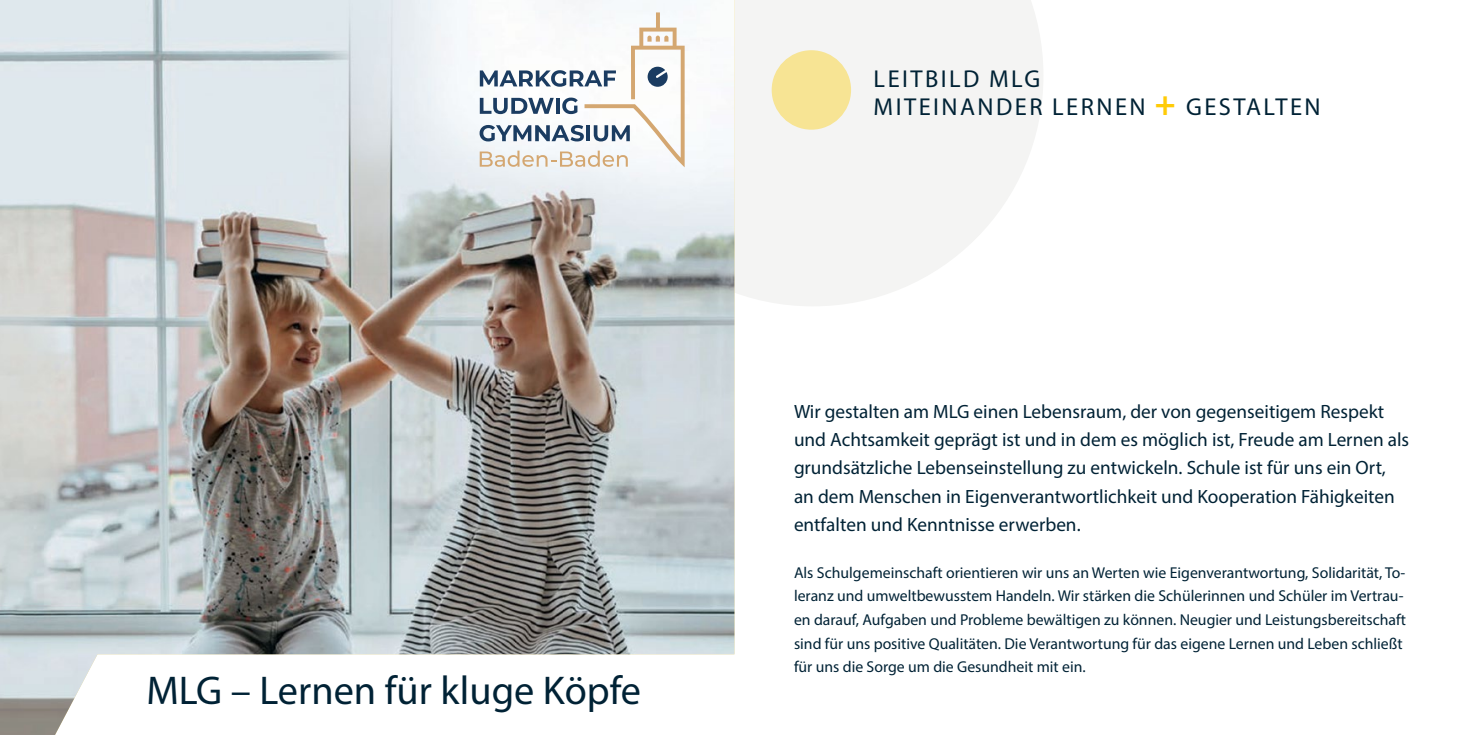
<style>
.page{position:relative;width:1459px;height:735px;background:#fff}
.page>*{position:absolute;margin:0;border:0;box-sizing:border-box;transform-origin:0 0}
.t1{font:40.25px "Myriad Pro";color:#002235}
.t2{font:24.5px/28px "Myriad Pro";letter-spacing:.1em;color:#002235}
.t3{font:19.25px/28px "Myriad Pro";color:#002235}
.t4{font:15.75px/23.6px "Myriad Pro";color:#002235}
.s1{font-weight:700;font-size:35px;color:#ffcb07}
</style>
<div class="page">
<svg style="left:734px;top:0;width:309px;height:306px;fill:#f4f4f3"></svg>
<img style="left:0;top:0;width:734px;height:734px">
<div style="left:771px;top:50px;width:80px;height:80px;background:#f7e494;border-radius:50%"></div>
<svg style="left:479px;top:12px;width:205px;height:155px"></svg>
<h1 class="t1" style="left:146px;top:665px;width:496px">MLG – Lernen für kluge Köpfe</h1>
<h2 class="t2" style="left:873px;top:65px;width:448px">Leitbild MLG<br>Miteinander Lernen <span class="s1">+</span> Gestalten</h2>
<p class="t3" style="left:794px;top:397px;width:616px">Wir gestalten am MLG einen Lebensraum, der von gegenseitigem Respekt und Achtsamkeit geprägt ist und in dem es möglich ist, Freude am Lernen als grundsätzliche Lebenseinstellung zu entwickeln. Schule ist für uns ein Ort, an dem Menschen in Eigenverantwortlichkeit und Kooperation Fähigkeiten entfalten und Kenntnisse erwerben.</p>
<p class="t4" style="left:794px;top:560px;width:613px">Als Schulgemeinschaft orientieren wir uns an Werten wie Eigenverantwortung, Solidarität, To&shy;leranz und umweltbewusstem Handeln. Wir stärken die Schülerinnen und Schüler im Vertrau&shy;en darauf, Aufgaben und Probleme bewältigen zu können. Neugier und Leistungsbereitschaft sind für uns positive Qualitäten. Die Verantwortung für das eigene Lernen und Leben schließt für uns die Sorge um die Gesundheit mit ein.</p>
</div>
